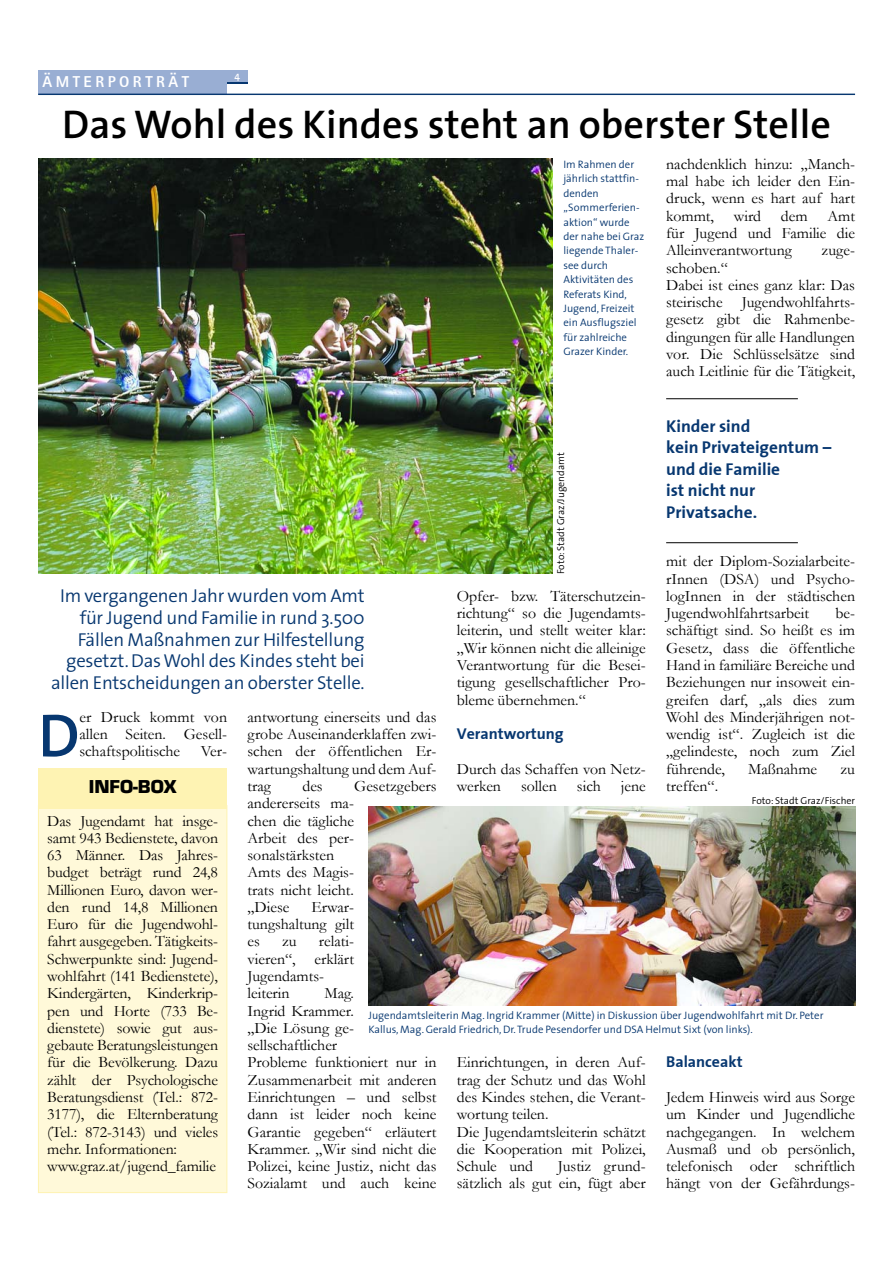
<style>
.page{position:relative;width:893px;height:1263px;background:#fff}
.page>*{position:absolute;margin:0;border:0;box-sizing:border-box;transform-origin:0 0}
.t1{font:600 61.5px "The Sans";color:#073770}
.t2{font:600 40.35px "The Sans";color:#000}
.t3{font:300 18.75px/21.6px "The Sans";letter-spacing:-.01em;color:#073770;text-align:right}
.t4{font:700 17.25px/21.6px "The Sans";color:#073770}
.t5{font:700 17.25px "Eurostile";color:#000}
.t6{font:15.9px/17.2px "Garamond";color:#000;text-align:justify}
.t7{font:700 15.9px "The Sans";color:#073770}
.t8{font:15.9px "Rotis Sans Serif Extra Bold Extra Bold 75";letter-spacing:.225em;color:#fff}
.t9{font:300 10.8px/14.4px "The Sans";color:#073770}
.t10{font:300 10.05px "The Sans";color:#000}
.t11{font:600 10.05px "The Sans";color:#fff}
</style>
<div class="page">
<div style="left:38px;top:70px;width:189px;height:25px;background:#99aed3"></div>
<div style="left:227px;top:70px;width:20px;height:13px;background:#99aed3"></div>
<svg style="left:227px;top:83px;width:20px;height:1px"></svg>
<hr style="left:666px;top:398px;width:131px;height:1px;background:#000">
<hr style="left:666px;top:542px;width:131px;height:1px;background:#000">
<img style="left:368px;top:807px;width:487px;height:198px">
<img style="left:38px;top:159px;width:514px;height:414px">
<div style="left:38px;top:806px;width:189px;height:387px;background:#fff9d9"></div>
<div style="left:38px;top:805px;width:189px;height:388px;border:1px solid #fef3b3"></div>
<div style="left:38px;top:768px;width:189px;height:41px;background:#fef3b3"></div>
<hr style="left:38px;top:94px;width:817px;height:1px;background:#073770">
<p class="t8" style="left:43px;top:76px;width:148px">ÄMTERPORTRÄT</p>
<p class="t11" style="left:234px;top:71px;width:7px">4</p>
<h2 class="t2" style="left:62px;top:108px;width:770px">Das Wohl des Kindes steht an oberster Stelle</h2>
<p class="t9" style="left:563px;top:158px;width:82px">Im Rahmen der jährlich stattfin&shy;denden „Sommerferien&shy;aktion“ wurde der nahe bei Graz liegende Thaler&shy;see durch<br>Aktivitäten des<br>Referats Kind,<br>Jugend, Freizeit ein Ausflugsziel für zahlreiche<br>Grazer Kinder.</p>
<p class="t6" style="left:666px;top:155px;width:190px">nachdenklich hinzu: „Manch&shy;mal habe ich leider den Ein&shy;druck, wenn es hart auf hart kommt, wird dem Amt für Jugend und Familie die Alleinverantwortung</p>
<p class="t6" style="left:821px;top:242px;width:35px">zuge-</p>
<p class="t6" style="left:666px;top:259px;width:190px;text-align:left">schoben.“<br>Dabei ist eines ganz klar: Das steirische Jugendwohlfahrts&shy;gesetz gibt die Rahmenbe&shy;dingungen für alle Handlungen vor. Die Schlüsselsätze sind auch Leitlinie für die Tätigkeit,</p>
<p class="t4" style="left:666px;top:416px;width:167px">Kinder sind<br>kein Privateigentum – und die Familie<br>ist nicht nur<br>Privatsache.</p>
<p class="t10" style="left:556px;top:574px;width:123px;rotate:-90deg">Foto: Stadt Graz/Jugendamt</p>
<p class="t6" style="left:666px;top:553px;width:190px">mit der Diplom-Sozialarbeite&shy;rInnen (DSA) und Psycho&shy;logInnen in der städtischen Jugendwohlfahrtsarbeit</p>
<p class="t3" style="left:51px;top:587px;width:315px">Im vergangenen Jahr wurden vom Amt für Jugend und Familie in rund 3.500<br>Fällen Maßnahmen zur Hilfestellung gesetzt. Das Wohl des Kindes steht bei allen Entscheidungen an oberster Stelle.</p>
<p class="t6" style="left:457px;top:587px;width:190px">Opfer- bzw. Täterschutzein&shy;richtung“ so die Jugendamts&shy;leiterin, und stellt weiter klar: „Wir können nicht die alleinige Verantwortung für die Besei&shy;tigung gesellschaftlicher Pro&shy;bleme übernehmen.“</p>
<p class="t7" style="left:457px;top:725px;width:108px">Verantwortung</p>
<p class="t6" style="left:457px;top:760px;width:190px">Durch das Schaffen von Netz&shy;werken</p>
<p class="t6" style="left:666px;top:605px;width:190px;text-indent:169px">be&shy;schäftigt sind. So heißt es im Gesetz, dass die öffentliche Hand in familiäre Bereiche und Beziehungen nur insoweit ein&shy;greifen darf, „als dies zum Wohl des Minderjährigen not&shy;wendig ist“. Zugleich ist die „gelindeste, noch zum Ziel führende,</p>
<p class="t6" style="left:247px;top:708px;width:190px">antwortung einerseits und das grobe Auseinanderklaffen zwi&shy;schen der öffentlichen Er&shy;wartungshaltung und dem Auf&shy;trag</p>
<h1 class="t1" style="left:38px;top:711px;width:43px">D</h1>
<p class="t6" style="left:79px;top:708px;width:149px">er Druck kommt von allen Seiten. Gesell&shy;schaftspolitische</p>
<p class="t6" style="left:201px;top:743px;width:28px">Ver-</p>
<p class="t6" style="left:748px;top:760px;width:70px">Maßnahme</p>
<p class="t6" style="left:840px;top:760px;width:16px">zu</p>
<p class="t5" style="left:89px;top:776px;width:89px">INFO-BOX</p>
<p class="t6" style="left:302px;top:778px;width:22px">des</p>
<p class="t6" style="left:354px;top:778px;width:84px">Gesetzgebers</p>
<p class="t6" style="left:247px;top:795px;width:108px;text-align:left">andererseits ma&shy;chen die tägliche<br>Arbeit des per&shy;sonalstärksten<br>Amts des Magis&shy;trats nicht leicht. „Diese</p>
<p class="t6" style="left:666px;top:778px;width:53px">treffen“.</p>
<p class="t6" style="left:521px;top:778px;width:37px">sollen</p>
<p class="t6" style="left:577px;top:778px;width:25px">sich</p>
<p class="t6" style="left:621px;top:778px;width:26px">jene</p>
<p class="t10" style="left:752px;top:797px;width:105px">Foto: Stadt Graz/Fischer</p>
<p class="t6" style="left:47px;top:812px;width:172px;text-align:left">Das Jugendamt hat insge&shy;samt 943 Bedienstete, davon<br>63 Männer. Das Jahres&shy;budget beträgt rund 24,8<br>Millionen Euro, davon wer&shy;den rund 14,8 Millionen<br>Euro für die Jugendwohl&shy;fahrt ausgegeben. Tätigkeits-<br>Schwerpunkte sind: Jugend&shy;wohlfahrt (141 Bedienstete),<br>Kindergärten, Kinderkrip&shy;pen und Horte (733 Be&shy;dienstete) sowie gut aus&shy;gebaute Beratungsleistungen für die Bevölkerung. Dazu zählt der Psychologische<br>Beratungsdienst (Tel.: 872-<br>3177), die Elternberatung (Tel.: 872-3143) und vieles mehr. Informationen: www.graz.at/jugend_familie</p>
<p class="t6" style="left:247px;top:899px;width:108px;text-indent:64px">Erwar&shy;tungshaltung gilt es</p>
<p class="t6" style="left:247px;top:933px;width:108px;text-align:left;text-indent:71px">relati&shy;vieren“, erklärt<br>Jugendamts&shy;leiterin</p>
<p class="t6" style="left:282px;top:933px;width:16px">zu</p>
<p class="t6" style="left:247px;top:985px;width:190px;text-align:left;text-indent:77px">Mag.<br>Ingrid Krammer.<br>„Die Lösung ge&shy;sellschaftlicher<br>Probleme funktioniert nur in<br>Zusammenarbeit mit anderen<br>Einrichtungen – und selbst dann ist leider noch keine<br>Garantie gegeben“ erläutert<br>Krammer. „Wir sind nicht die<br>Polizei, keine Justiz, nicht das<br>Sozialamt und auch keine</p>
<p class="t9" style="left:368px;top:1009px;width:456px">Jugendamtsleiterin Mag. Ingrid Krammer (Mitte) in Diskussion über Jugendwohlfahrt mit Dr. Peter<br>Kallus, Mag. Gerald Friedrich, Dr. Trude Pesendorfer und DSA Helmut Sixt (von links).</p>
<p class="t7" style="left:666px;top:1053px;width:78px">Balanceakt</p>
<p class="t6" style="left:666px;top:1089px;width:190px">Jedem Hinweis wird aus Sorge um Kinder und Jugendliche nachgegangen. In welchem Ausmaß und ob persönlich, telefonisch oder schriftlich hängt von der Gefährdungs-</p>
<p class="t6" style="left:457px;top:1054px;width:190px;text-align:left">Einrichtungen, in deren Auf&shy;trag der Schutz und das Wohl des Kindes stehen, die Verant&shy;wortung teilen.<br>Die Jugendamtsleiterin schätzt die Kooperation mit Polizei,<br>Schule und</p>
<p class="t6" style="left:457px;top:1158px;width:190px;text-align:right">Justiz grund-<br>sätzlich als gut ein, fügt aber</p>
</div>
